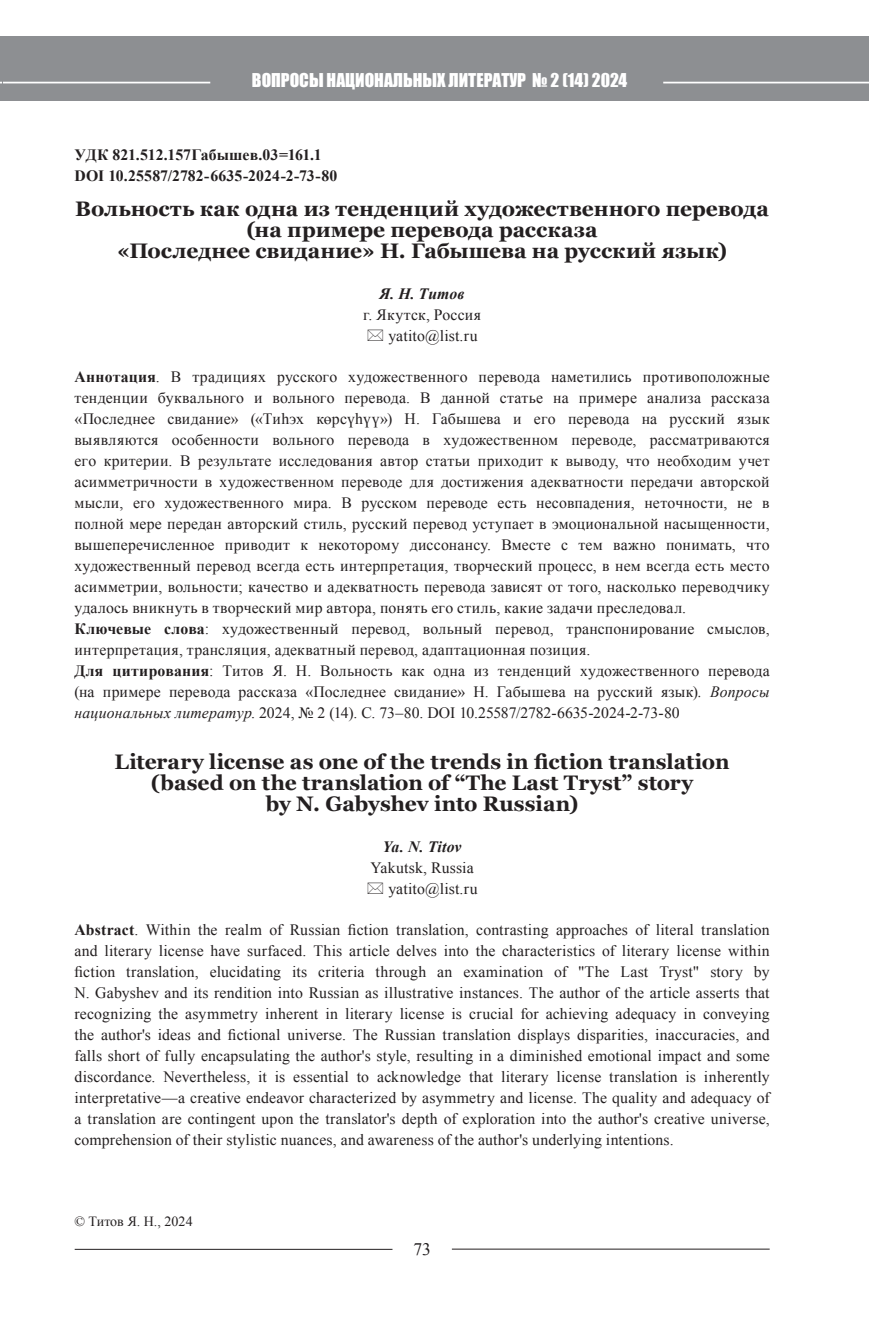
<style>
.page{position:relative;width:869px;height:1340px;background:#fff}
.page>*{position:absolute;margin:0;border:0;box-sizing:border-box;transform-origin:0 0}
.t1{font:700 21px/21px "Georgia";color:#231f20;text-align:center}
.t2{font:17.5px "Impact";color:#fff}
.t3{font:17.5px "Times New Roman";color:#231f20}
.t4{font:15.75px/21px "Times New Roman";letter-spacing:.015em;color:#231f20;text-align:right}
.t5{font:700 15.75px/21px "Times New Roman";letter-spacing:.005em;color:#231f20}
.t6{font:italic 700 15.75px "Times New Roman";letter-spacing:.005em;color:#231f20}
.t7{font:14px "Times New Roman";color:#231f20}
.s1{font-weight:700}
.s2{font-style:italic}
</style>
<div class="page">
<div style="left:1px;top:36px;width:867px;height:64px;background:#8d8f92"></div>
<hr style="left:1px;top:82px;width:209px;height:1px;background:#fff">
<hr style="left:663px;top:82px;width:205px;height:1px;background:#fff">
<hr style="left:0;top:36px;width:2px;height:64px;background:#8d8f92">
<hr style="left:75px;top:1248px;width:317px;height:1px;background:#231f20">
<hr style="left:451px;top:1248px;width:318px;height:1px;background:#231f20">
<p class="t2" style="left:252px;top:66px;width:376px">ВОПРОСЫ НАЦИОНАЛЬНЫХ ЛИТЕРАТУР № 2 (14) 2024</p>
<p class="t5" style="left:74px;top:143px;width:264px">УДК 821.512.157Габышев.03=161.1<br>DOI 10.25587/2782-6635-2024-2-73-80</p>
<h1 class="t1" style="left:75px;top:199px;width:695px">Вольность как одна из тенденций художественного перевода (на примере перевода рассказа<br>«Последнее свидание» Н. Габышева на русский язык)</h1>
<p class="t6" style="left:379px;top:283px;width:87px">Я. Н. Титов</p>
<p class="t4" style="left:363px;top:304px;width:119px">г. Якутск, Россия yatito@list.ru</p>
<p class="t4" style="left:74px;top:366px;width:696px;text-align:left"><span class="s1">Аннотация</span>. В традициях русского художественного перевода наметились противоположные тенденции буквального и вольного перевода. В данной статье на примере анализа рассказа «Последнее свидание» («Тиһэх көрсүһүү») Н. Габышева и его перевода на русский язык выявляются особенности вольного перевода в художественном переводе, рассматриваются его критерии. В результате исследования автор статьи приходит к выводу, что необходим учет асимметричности в художественном переводе для достижения адекватности передачи авторской мысли, его художественного мира. В русском переводе есть несовпадения, неточности, не в полной мере передан авторский стиль, русский перевод уступает в эмоциональной насыщенности, вышеперечисленное приводит к некоторому диссонансу. Вместе с тем важно понимать, что художественный перевод всегда есть интерпретация, творческий процесс, в нем всегда есть место асимметрии, вольности; качество и адекватность перевода зависят от того, насколько переводчику удалось вникнуть в творческий мир автора, понять его стиль, какие задачи преследовал.<br><span class="s1">Ключевые слова</span>: художественный перевод, вольный перевод, транспонирование смыслов, интерпретация, трансляция, адекватный перевод, адаптационная позиция.<br><span class="s1">Для цитирования</span>: Титов Я. Н. Вольность как одна из тенденций художественного перевода (на примере перевода рассказа «Последнее свидание» Н. Габышева на русский язык)<span class="s2">. Вопросы национальных литератур</span>. 2024, № 2 (14). С. 73–80. DOI 10.25587/2782-6635-2024-2-73-80</p>
<h1 class="t1" style="left:115px;top:751px;width:616px">Literary license as one of the trends in fiction translation (based on the translation of “The Last Tryst” story<br>by N. Gabyshev into Russian)</h1>
<p class="t6" style="left:382px;top:835px;width:80px">Ya. N. Titov</p>
<p class="t4" style="left:370px;top:856px;width:109px">Yakutsk, Russia yatito@list.ru</p>
<p class="t4" style="left:74px;top:918px;width:696px;text-align:justify"><span class="s1">Abstract</span>. Within the realm of Russian fiction translation, contrasting approaches of literal translation and literary license have surfaced. This article delves into the characteristics of literary license within fiction translation, elucidating its criteria through an examination of "The Last Tryst" story by N. Gabyshev and its rendition into Russian as illustrative instances. The author of the article asserts that recognizing the asymmetry inherent in literary license is crucial for achieving adequacy in conveying the author's ideas and fictional universe. The Russian translation displays disparities, inaccuracies, and falls short of fully encapsulating the author's style, resulting in a diminished emotional impact and some discordance. Nevertheless, it is essential to acknowledge that literary license translation is inherently interpretative—a creative endeavor characterized by asymmetry and license. The quality and adequacy of a translation are contingent upon the translator's depth of exploration into the author's creative universe, comprehension of their stylistic nuances, and awareness of the author's underlying intentions.</p>
<p class="t7" style="left:74px;top:1211px;width:120px">© Титов Я. Н., 2024</p>
<p class="t3" style="left:413px;top:1237px;width:19px">73</p>
</div>
